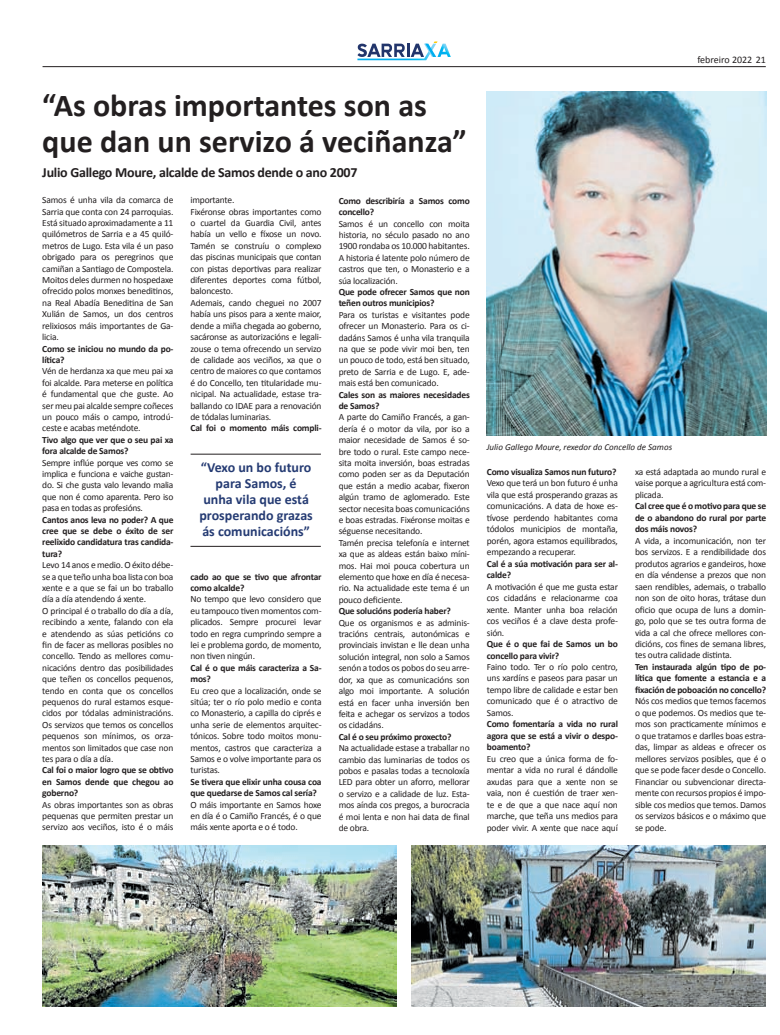
<style>
.page{position:relative;width:780px;height:1035px;background:#fff}
.page>*{position:absolute;margin:0;border:0;box-sizing:border-box;transform-origin:0 0}
.t1{font:700 32px/36px "Calibri";color:#231f20}
.t2{font:700 14px/16px "Calibri";color:#253b73;text-align:center}
.t3{font:700 14px "Calibri";letter-spacing:-.02em;color:#231f20}
.t4{font:10px "Calibri";color:#231f20}
.t5{font:9.5px/11.4px "Calibri";letter-spacing:-.02em;color:#231f20;text-align:justify}
.t6{font:700 9.5px/11.4px "Calibri";letter-spacing:-.02em;color:#231f20}
.t7{font:italic 9px "Calibri";color:#231f20}
</style>
<div class="page">
<hr style="left:43px;top:66px;width:722px;height:1px;background:#231f20">
<svg style="left:357px;top:41px;width:94px;height:19px"></svg>
<img style="left:42px;top:845px;width:355px;height:161px">
<img style="left:411px;top:845px;width:354px;height:161px">
<img style="left:487px;top:92px;width:279px;height:343px">
<hr style="left:190px;top:546px;width:131px;height:1px;background:#231f20">
<hr style="left:190px;top:454px;width:131px;height:1px;background:#231f20">
<h1 class="t1" style="left:42px;top:86px;width:426px">“As obras importantes son as que dan un servizo á veciñanza”</h1>
<h2 class="t3" style="left:42px;top:164px;width:316px">Julio Gallego Moure, alcalde de Samos dende o ano 2007</h2>
<p class="t5" style="left:42px;top:194px;width:133px">Samos é unha vila da comarca de Sarria que conta con 24 parroquias.<br>Está situado aproximadamente a 11 quilómetros de Sarria e a 45 quiló&shy;metros de Lugo. Esta vila é un paso obrigado para os peregrinos que camiñan a Santiago de Compostela.<br>Moitos deles durmen no hospedaxe ofrecido polos monxes beneditinos, na Real Abadía Beneditina de San Xulián de Samos, un dos centros relixiosos máis importantes de Ga&shy;licia.</p>
<p class="t6" style="left:42px;top:342px;width:133px">Como se iniciou no mundo da po&shy;lítica?</p>
<p class="t5" style="left:42px;top:365px;width:133px">Vén de herdanza xa que meu pai xa foi alcalde. Para meterse en política é fundamental que che guste. Ao ser meu pai alcalde sempre coñeces un pouco máis o campo, introdú&shy;ceste e acabas meténdote.</p>
<p class="t6" style="left:42px;top:433px;width:133px">Tivo algo que ver que o seu pai xa fora alcalde de Samos?</p>
<p class="t5" style="left:42px;top:456px;width:133px">Sempre inflúe porque ves como se implica e funciona e vaiche gustan&shy;do. Si che gusta valo levando malia que non é como aparenta. Pero iso pasa en todas as profesións.</p>
<p class="t6" style="left:42px;top:513px;width:133px;text-align:justify">Cantos anos leva no poder? A que cree que se debe o éxito de ser reelixido candidatura tras candida&shy;tura?</p>
<p class="t5" style="left:42px;top:559px;width:133px;text-align:left">Levo 14 anos e medio. O éxito débe&shy;se a que teño unha boa lista con boa xente e a que se fai un bo traballo día a día atendendo á xente.<br>O principal é o traballo do día a día, recibindo a xente, falando con ela e atendendo as súas peticións co fin de facer as melloras posibles no concello. Tendo as mellores comu&shy;nicacións dentro das posibilidades que teñen os concellos pequenos, tendo en conta que os concellos pequenos do rural estamos esque&shy;cidos por tódalas administracións.<br>Os servizos que temos os concellos pequenos son mínimos, os orza&shy;mentos son limitados que case non tes para o día a día.</p>
<p class="t6" style="left:42px;top:764px;width:133px;text-align:justify">Cal foi o maior logro que se obtivo en Samos dende que chegou ao goberno?</p>
<p class="t5" style="left:42px;top:798px;width:133px">As obras importantes son as obras pequenas que permiten prestar un servizo aos veciños, isto é o máis</p>
<p class="t5" style="left:190px;top:194px;width:133px;text-align:left">importante.<br>Fixéronse obras importantes como o cuartel da Guardia Civil, antes había un vello e fíxose un novo.<br>Tamén se construíu o complexo das piscinas municipais que contan con pistas deportivas para realizar diferentes deportes coma fútbol, baloncesto.<br>Ademais, cando cheguei no 2007 había uns pisos para a xente maior, dende a miña chegada ao goberno, sacáronse as autorizacións e legali&shy;zouse o tema ofrecendo un servizo de calidade aos veciños, xa que o centro de maiores co que contamos é do Concello, ten titularidade mu&shy;nicipal. Na actualidade, estase tra&shy;ballando co IDAE para a renovación de tódalas luminarias.</p>
<p class="t6" style="left:190px;top:422px;width:133px">Cal foi o momento máis compli-</p>
<h2 class="t2" style="left:199px;top:458px;width:115px">“Vexo un bo futuro para Samos, é unha vila que está prosperando grazas ás comunicacións”</h2>
<p class="t6" style="left:190px;top:570px;width:133px">cado ao que se tivo que afrontar como alcalde?</p>
<p class="t5" style="left:190px;top:593px;width:133px">No tempo que levo considero que eu tampouco tiven momentos com&shy;plicados. Sempre procurei levar todo en regra cumprindo sempre a lei e problema gordo, de momento, non tiven ningún.</p>
<p class="t6" style="left:190px;top:661px;width:133px">Cal é o que máis caracteriza a Sa&shy;mos?</p>
<p class="t5" style="left:190px;top:684px;width:133px">Eu creo que a localización, onde se sitúa; ter o río polo medio e conta co Monasterio, a capilla do ciprés e unha serie de elementos arquitec&shy;tónicos. Sobre todo moitos monu&shy;mentos, castros que caracteriza a Samos e o volve importante para os turistas.</p>
<p class="t6" style="left:190px;top:775px;width:133px">Se tivera que elixir unha cousa coa que quedarse de Samos cal sería?</p>
<p class="t5" style="left:190px;top:798px;width:133px">O máis importante en Samos hoxe en día é o Camiño Francés, é o que máis xente aporta e o é todo.</p>
<p class="t6" style="left:338px;top:194px;width:133px">Como describiría a Samos como concello?</p>
<p class="t5" style="left:338px;top:217px;width:133px">Samos é un concello con moita historia, no século pasado no ano 1900 rondaba os 10.000 habitantes.<br>A historia é latente polo número de castros que ten, o Monasterio e a súa localización.</p>
<p class="t6" style="left:338px;top:286px;width:133px">Que pode ofrecer Samos que non teñen outros municipios?</p>
<p class="t5" style="left:338px;top:308px;width:133px">Para os turistas e visitantes pode ofrecer un Monasterio. Para os ci&shy;dadáns Samos é unha vila tranquila na que se pode vivir moi ben, ten un pouco de todo, está ben situado, preto de Sarria e de Lugo. E, ade&shy;mais está ben comunicado.</p>
<p class="t6" style="left:338px;top:388px;width:133px">Cales son as maiores necesidades de Samos?</p>
<p class="t5" style="left:338px;top:411px;width:133px;text-align:left">A parte do Camiño Francés, a gan&shy;dería é o motor da vila, por iso a maior necesidade de Samos é so&shy;bre todo o rural. Este campo nece&shy;sita moita inversión, boas estradas como poden ser as da Deputación que están a medio acabar, fixeron algún tramo de aglomerado. Este sector necesita boas comunicacións e boas estradas. Fixéronse moitas e séguense necesitando.<br>Tamén precisa telefonía e internet xa que as aldeas están baixo míni&shy;mos. Hai moi pouca cobertura un elemento que hoxe en día é necesa&shy;rio. Na actualidade este tema é un pouco deficiente.</p>
<p class="t6" style="left:338px;top:605px;width:114px">Que solucións podería haber?</p>
<p class="t5" style="left:338px;top:616px;width:133px">Que os organismos e as adminis&shy;tracións centrais, autonómicas e provinciais invistan e lle dean unha solución integral, non solo a Samos senón a todos os pobos do seu arre&shy;dor, xa que as comunicacións son algo moi importante. A solución está en facer unha inversión ben feita e achegar os servizos a todos os cidadáns.</p>
<p class="t6" style="left:338px;top:730px;width:114px">Cal é o seu próximo proxecto?</p>
<p class="t5" style="left:338px;top:742px;width:133px">Na actualidade estase a traballar no cambio das luminarias de todos os pobos e pasalas todas a tecnoloxía LED para obter un aforro, mellorar o servizo e a calidade de luz. Esta&shy;mos aínda cos pregos, a burocracia é moi lenta e non hai data de final de obra.</p>
<p class="t4" style="left:697px;top:54px;width:70px">febreiro 2022 21</p>
<p class="t7" style="left:486px;top:441px;width:187px">Julio Gallego Moure, rexedor do Concello de Samos</p>
<p class="t6" style="left:487px;top:466px;width:131px">Como visualiza Samos nun futuro?</p>
<p class="t5" style="left:487px;top:477px;width:133px">Vexo que terá un bon futuro é unha vila que está prosperando grazas as comunicacións. A data de hoxe es&shy;tívose perdendo habitantes coma tódolos municipios de montaña, porén, agora estamos equilibrados, empezando a recuperar.</p>
<p class="t6" style="left:487px;top:557px;width:133px">Cal é a súa motivación para ser al&shy;calde?</p>
<p class="t5" style="left:487px;top:580px;width:133px">A motivación é que me gusta estar cos cidadáns e relacionarme coa xente. Manter unha boa relación cos veciños é a clave desta profe&shy;sión.</p>
<p class="t6" style="left:487px;top:637px;width:133px">Que é o que fai de Samos un bo concello para vivir?</p>
<p class="t5" style="left:487px;top:660px;width:133px">Faino todo. Ter o río polo centro, uns xardíns e paseos para pasar un tempo libre de calidade e estar ben comunicado que é o atractivo de Samos.</p>
<p class="t6" style="left:487px;top:718px;width:133px;text-align:justify">Como fomentaría a vida no rural agora que se está a vivir o despo&shy;boamento?</p>
<p class="t5" style="left:487px;top:752px;width:133px">Eu creo que a única forma de fo&shy;mentar a vida no rural é dándolle axudas para que a xente non se vaia, non é cuestión de traer xen&shy;te e de que a que nace aquí non marche, que teña uns medios para poder vivir. A xente que nace aquí</p>
<p class="t5" style="left:635px;top:465px;width:133px">xa está adaptada ao mundo rural e vaise porque a agricultura está com&shy;plicada.</p>
<p class="t6" style="left:635px;top:500px;width:133px;text-align:justify">Cal cree que é o motivo para que se de o abandono do rural por parte dos máis novos?</p>
<p class="t5" style="left:635px;top:534px;width:133px">A vida, a incomunicación, non ter bos servizos. E a rendibilidade dos produtos agrarios e gandeiros, hoxe en día véndense a prezos que non saen rendibles, ademais, o traballo non son de oito horas, trátase dun oficio que ocupa de luns a domin&shy;go, polo que se tes outra forma de vida a cal che ofrece mellores con&shy;dicións, cos fines de semana libres, tes outra calidade distinta.</p>
<p class="t6" style="left:635px;top:660px;width:133px;text-align:justify">Ten instaurada algún tipo de po&shy;lítica que fomente a estancia e a fixación de poboación no concello?</p>
<p class="t5" style="left:635px;top:695px;width:133px">Nós cos medios que temos facemos o que podemos. Os medios que te&shy;mos son practicamente mínimos e o que tratamos e darlles boas estra&shy;das, limpar as aldeas e ofrecer os mellores servizos posibles, que é o que se pode facer desde o Concello.<br>Financiar ou subvencionar directa&shy;mente con recursos propios é impo&shy;sible cos medios que temos. Damos os servizos básicos e o máximo que se pode.</p>
</div>
